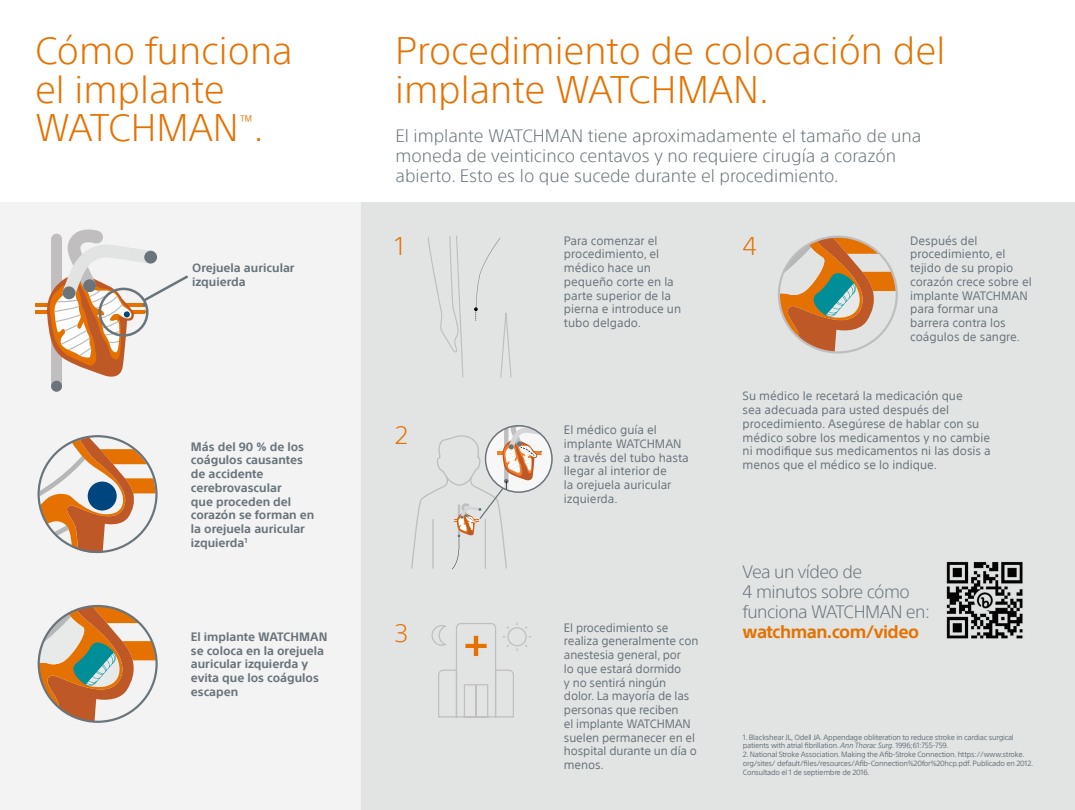
<style>
.page{position:relative;width:1075px;height:810px;background:#fff}
.page>*{position:absolute;margin:0;border:0;box-sizing:border-box;transform-origin:0 0}
.t1{font:300 37.5px/38.8px "SST";color:#e57200}
.t2{font:300 25px "SST";color:#e57200}
.t3{font:300 17.5px/20px "SST";color:#6a747b}
.t4{font:300 17.5px/20px "SST";letter-spacing:-.03em;color:#6a747b}
.t5{font:300 16.38px "SST";color:#e57200}
.t6{font:11.88px/13.8px "SST";color:#6a747b}
.t7{font:700 11.88px/13.8px "SST";color:#6a747b}
.t8{font:7.5px/8.8px "SST";letter-spacing:-.03em;color:#6a747b}
.s1{font-weight:700;color:#e57200}
.s2{font-style:italic}
</style>
<div class="page">
<div style="left:359px;top:203px;width:361px;height:607px;background:#e2e4e4"></div>
<div style="left:720px;top:203px;width:354px;height:607px;background:#e2e4e4"></div>
<svg style="left:780px;top:237px;width:116px;height:114px"></svg>
<div style="left:777px;top:236px;width:120px;height:118px;border:2px solid #bfbebe;border-radius:50%"></div>
<img style="left:946px;top:561px;width:77px;height:78px">
<svg style="left:431px;top:622px;width:101px;height:96px"></svg>
<svg style="left:428px;top:235px;width:84px;height:143px"></svg>
<svg style="left:411px;top:426px;width:141px;height:144px"></svg>
<div style="left:0;top:203px;width:360px;height:607px;background:#f3f3f3"></div>
<svg style="left:40px;top:438px;width:115px;height:115px"></svg>
<div style="left:88px;top:482px;width:29px;height:29px;background:#00467e;border-radius:50%"></div>
<div style="left:37px;top:435px;width:121px;height:118px;border:2px solid #6a747b;border-radius:50%"></div>
<svg style="left:39px;top:606px;width:116px;height:116px"></svg>
<div style="left:38px;top:605px;width:120px;height:118px;border:2px solid #6a747b;border-radius:50%"></div>
<hr style="left:35px;top:303px;width:109px;height:4px;background:#e57200">
<hr style="left:35px;top:310px;width:109px;height:3px;background:#e57200">
<svg style="left:51px;top:234px;width:11px;height:158px"></svg>
<div style="left:51px;top:381px;width:11px;height:11px;background:#6a747b;border-radius:50%"></div>
<svg style="left:46px;top:229px;width:142px;height:151px"></svg>
<p class="t1" style="left:35px;top:31px;width:259px">Cómo funciona el implante<br>WATCHMAN .</p>
<p class="t5" style="left:239px;top:112px;width:17px">™</p>
<p class="t7" style="left:192px;top:261px;width:104px">Orejuela auricular izquierda</p>
<p class="t7" style="left:191px;top:439px;width:125px">Más del 90 % de los coágulos causantes de accidente cerebrovascular<br>que proceden del corazón se forman en la orejuela auricular izquierda<sup>1</sup></p>
<p class="t7" style="left:191px;top:630px;width:138px">El implante WATCHMAN se coloca en la orejuela auricular izquierda y evita que los coágulos escapen</p>
<p class="t1" style="left:395px;top:31px;width:551px">Procedimiento de colocación del implante WATCHMAN.</p>
<p class="t3" style="left:395px;top:126px;width:527px">El implante WATCHMAN tiene aproximadamente el tamaño de una moneda de veinticinco centavos y no requiere cirugía a corazón abierto. Esto es lo que sucede durante el procedimiento.</p>
<p class="t2" style="left:395px;top:231px;width:11px">1</p>
<p class="t6" style="left:564px;top:233px;width:119px">Para comenzar el procedimiento, el médico hace un pequeño corte en la parte superior de la pierna e introduce un tubo delgado.</p>
<p class="t2" style="left:742px;top:231px;width:16px">4</p>
<p class="t6" style="left:910px;top:233px;width:123px">Después del procedimiento, el tejido de su propio corazón crece sobre el implante WATCHMAN para formar una barrera contra los coágulos de sangre.</p>
<p class="t2" style="left:395px;top:421px;width:15px">2</p>
<p class="t6" style="left:564px;top:423px;width:126px">El médico guía el implante WATCHMAN a través del tubo hasta llegar al interior de<br>la orejuela auricular izquierda.</p>
<p class="t6" style="left:742px;top:389px;width:250px">Su médico le recetará la medicación que<br>sea adecuada para usted después del procedimiento. Asegúrese de hablar con su médico sobre los medicamentos y no cambie ni modifique sus medicamentos ni las dosis a menos que el médico se lo indique.</p>
<p class="t2" style="left:395px;top:618px;width:15px">3</p>
<p class="t6" style="left:564px;top:621px;width:136px">El procedimiento se realiza generalmente con anestesia general, por<br>lo que estará dormido<br>y no sentirá ningún dolor. La mayoría de las personas que reciben<br>el implante WATCHMAN suelen permanecer en el hospital durante un día o menos.</p>
<p class="t4" style="left:742px;top:561px;width:189px">Vea un vídeo de<br>4 minutos sobre cómo funciona WATCHMAN en: <span class="s1">watchman.com/video</span></p>
<p class="t8" style="left:742px;top:733px;width:272px">1. Blackshear JL, Odell JA. Appendage obliteration to reduce stroke in cardiac surgical patients with atrial fibrillation. <span class="s2">Ann Thorac Surg</span>. 1996;61:755-759.</p>
<p class="t8" style="left:742px;top:750px;width:292px">2. National Stroke Association. Making the Afib-Stroke Connection. https://www.stroke. org/sites/ default/files/resources/Afib-Connection%20for%20hcp.pdf. Publicado en 2012.<br>Consultado el 1 de septiembre de 2016.</p>
</div>
